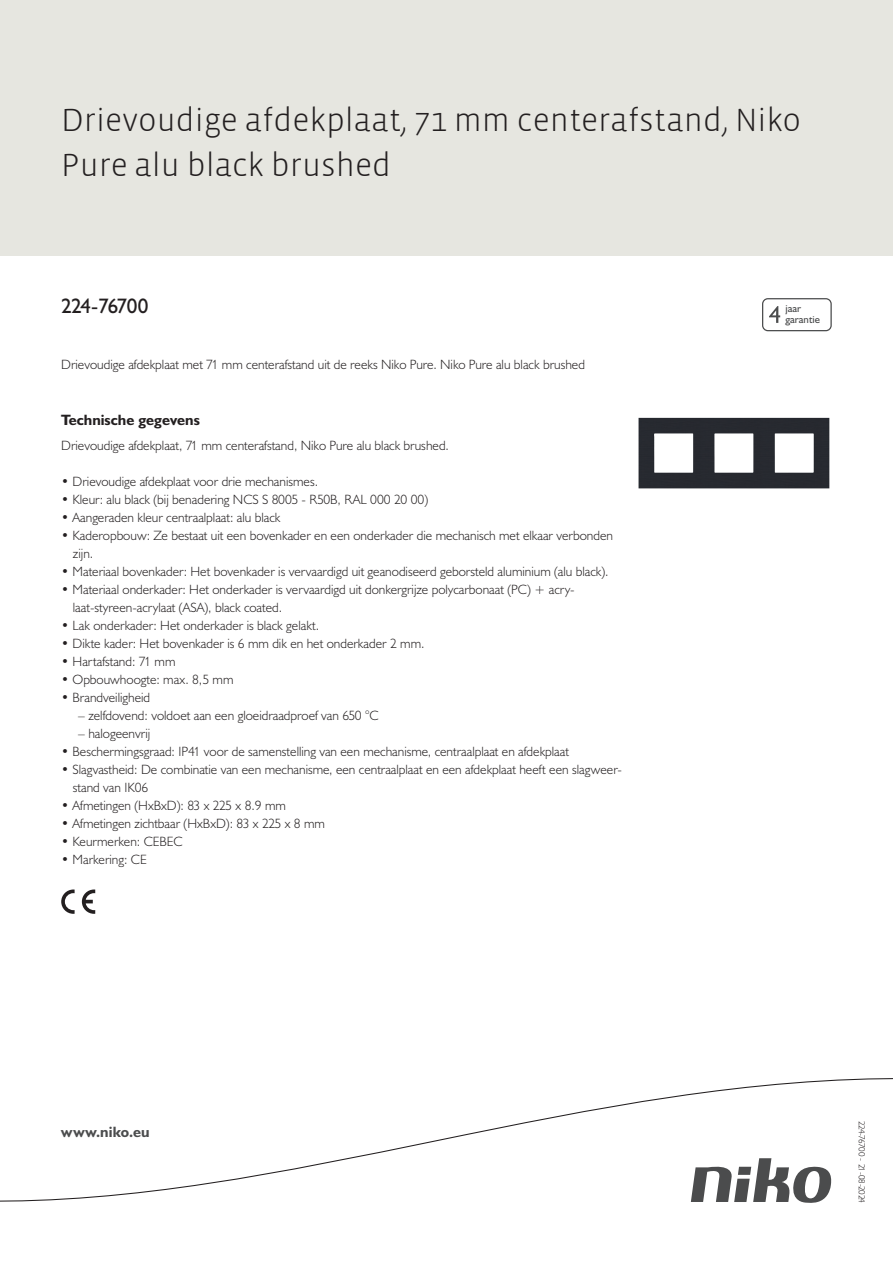
<style>
.page{position:relative;width:893px;height:1263px;background:#fff}
.page>*{position:absolute;margin:0;border:0;box-sizing:border-box;transform-origin:0 0}
.Title_datasheets{font:300 33px/45px "Vista Sans";color:#231f20}
.Article_number{font:21px "Humanist 521 BT";letter-spacing:-.04em;color:#231f20}
.Titles_parts{font:700 15px "Humanist 521 BT";color:#231f20}
.titel_afbeelding{font:700 15px "Humanist 521 BT";letter-spacing:.005em;color:#4b4c4d}
.USP_Bullets{font:300 13.5px/18px "Humanist 521 BT";color:#231f20}
.Platte_tekst_CAB{font:300 13.5px "Humanist 521 BT";color:#231f20}
.USP_Bullets_level_2{font:300 13.5px "Humanist 521 BT";color:#231f20}
.t1{font:10.8px/10.8px "Humanist 521 BT";color:#4b4c4d}
.Revision{font:300 9px "Humanist 521 BT";letter-spacing:-.05em;color:#231f20}
</style>
<div class="page">
<div style="left:0;top:0;width:893px;height:255px;background:#e6e6e0"></div>
<svg style="left:82px;top:889px;width:13px;height:25px"></svg>
<svg style="left:61px;top:889px;width:14px;height:25px"></svg>
<svg style="left:762px;top:298px;width:70px;height:33px"></svg>
<svg style="left:0;top:1078px;width:893px;height:125px"></svg>
<img style="left:638px;top:417px;width:192px;height:72px">
<p class="Title_datasheets" style="left:61px;top:98px;width:741px">Drievoudige afdekplaat, 71 mm centerafstand, Niko<br>Pure alu black brushed</p>
<p class="Article_number" style="left:61px;top:293px;width:89px">224-76700</p>
<p class="t1" style="left:785px;top:303px;width:36px">jaar garantie</p>
<p class="Platte_tekst_CAB" style="left:61px;top:356px;width:525px">Drievoudige afdekplaat met 71 mm centerafstand uit de reeks Niko Pure. Niko Pure alu black brushed</p>
<p class="Titles_parts" style="left:61px;top:411px;width:140px">Technische gegevens</p>
<p class="Platte_tekst_CAB" style="left:61px;top:437px;width:389px">Drievoudige afdekplaat, 71 mm centerafstand, Niko Pure alu black brushed.</p>
<p class="USP_Bullets" style="left:61px;top:472px;width:258px">• Drievoudige afdekplaat voor drie mechanismes.</p>
<p class="USP_Bullets" style="left:61px;top:490px;width:368px">• Kleur: alu black (bij benadering NCS S 8005 - R50B, RAL 000 20 00)</p>
<p class="USP_Bullets" style="left:61px;top:508px;width:221px">• Aangeraden kleur centraalplaat: alu black</p>
<p class="USP_Bullets" style="left:73px;top:526px;width:542px;text-indent:-12px">• Kaderopbouw: Ze bestaat uit een bovenkader en een onderkader die mechanisch met elkaar verbonden zijn.</p>
<p class="USP_Bullets" style="left:61px;top:562px;width:549px">• Materiaal bovenkader: Het bovenkader is vervaardigd uit geanodiseerd geborsteld aluminium (alu black).</p>
<p class="USP_Bullets" style="left:73px;top:580px;width:503px;text-indent:-12px">• Materiaal onderkader: Het onderkader is vervaardigd uit donkergrijze polycarbonaat (PC) + acry&shy;laat-styreen-acrylaat (ASA), black coated.</p>
<p class="USP_Bullets" style="left:61px;top:616px;width:259px">• Lak onderkader: Het onderkader is black gelakt.</p>
<p class="USP_Bullets" style="left:61px;top:634px;width:365px">• Dikte kader: Het bovenkader is 6 mm dik en het onderkader 2 mm.</p>
<p class="USP_Bullets" style="left:61px;top:652px;width:116px">• Hartafstand: 71 mm</p>
<p class="USP_Bullets" style="left:61px;top:670px;width:174px">• Opbouwhoogte: max. 8,5 mm</p>
<p class="USP_Bullets" style="left:61px;top:688px;width:91px">• Brandveiligheid</p>
<p class="USP_Bullets_level_2" style="left:78px;top:707px;width:302px">– zelfdovend: voldoet aan een gloeidraadproef van 650 °C</p>
<p class="USP_Bullets_level_2" style="left:78px;top:725px;width:73px">– halogeenvrij</p>
<p class="USP_Bullets" style="left:61px;top:742px;width:509px">• Beschermingsgraad: IP41 voor de samenstelling van een mechanisme, centraalplaat en afdekplaat</p>
<p class="USP_Bullets" style="left:73px;top:760px;width:550px;text-indent:-12px">• Slagvastheid: De combinatie van een mechanisme, een centraalplaat en een afdekplaat heeft een slagweer&shy;stand van IK06</p>
<p class="USP_Bullets" style="left:61px;top:796px;width:226px">• Afmetingen (HxBxD): 83 x 225 x 8.9 mm</p>
<p class="USP_Bullets" style="left:61px;top:814px;width:265px">• Afmetingen zichtbaar (HxBxD): 83 x 225 x 8 mm</p>
<p class="USP_Bullets" style="left:61px;top:832px;width:123px">• Keurmerken: CEBEC</p>
<p class="USP_Bullets" style="left:61px;top:850px;width:87px">• Markering: CE</p>
<p class="titel_afbeelding" style="left:61px;top:1122px;width:90px">www.niko.eu</p>
<p class="Revision" style="left:868px;top:1120px;width:84px;rotate:90deg">224-76700 - 21-08-2024</p>
</div>
